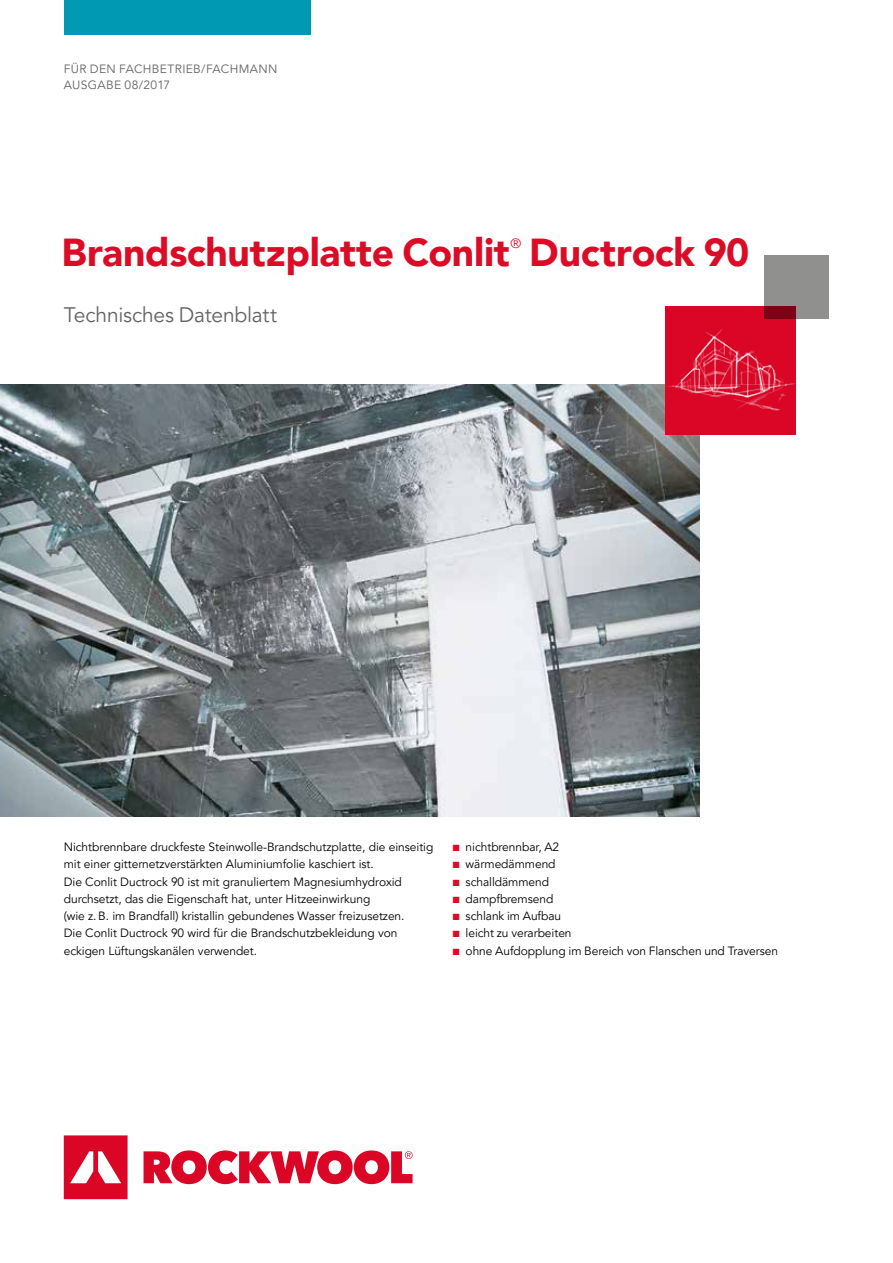
<style>
.page{position:relative;width:893px;height:1263px;background:#fff}
.page>*{position:absolute;margin:0;border:0;box-sizing:border-box;transform-origin:0 0}
.t1{font:900 39px "Avenir LT Pro";letter-spacing:-.005em;color:#dc0c27}
.t2{font:21px "Avenir LT Pro";letter-spacing:-.01em;color:#646363}
.t3{font:13.5px "Avenir LT Pro";color:#dc0c27}
.t4{font:12px/17.2px "Avenir LT Pro";letter-spacing:-.005em;color:#000}
.t5{font:12px/16.5px "Avenir LT Pro";letter-spacing:.03em;color:#646363}
.s1{color:#dc0c27}
</style>
<div class="page">
<img style="left:0;top:385px;width:699px;height:431px">
<svg style="left:64px;top:1135px;width:349px;height:64px"></svg>
<svg style="left:589px;top:384px;width:111px;height:109px;background:#696d6d"></svg>
<div style="left:64px;top:0;width:246px;height:34px;background:#0099b3"></div>
<div style="left:665px;top:306px;width:131px;height:129px;background:#db0626"></div>
<img style="left:667px;top:329px;width:129px;height:82px">
<div style="left:764px;top:255px;width:65px;height:64px;background:#90908f"></div>
<p class="t5" style="left:64px;top:61px;width:215px">FÜR DEN FACHBETRIEB/FACHMANN<br>AUSGABE 08/2017</p>
<h1 class="t1" style="left:62px;top:229px;width:450px">Brandschutzplatte Conlit</h1>
<p class="t3" style="left:510px;top:235px;width:12px">®</p>
<h1 class="t1" style="left:529px;top:229px;width:222px">Ductrock 90</h1>
<h2 class="t2" style="left:64px;top:302px;width:215px">Technisches Datenblatt</h2>
<p class="t4" style="left:64px;top:838px;width:371px">Nichtbrennbare druckfeste Steinwolle-Brandschutzplatte, die einseitig mit einer gitternetzverstärkten Aluminiumfolie kaschiert ist.<br>Die Conlit Ductrock 90 ist mit granuliertem Magnesiumhydroxid durchsetzt, das die Eigenschaft hat, unter Hitzeeinwirkung<br>(wie z. B. im Brandfall) kristallin gebundenes Wasser freizusetzen.<br>Die Conlit Ductrock 90 wird für die Brandschutzbekleidung von eckigen Lüftungskanälen verwendet.</p>
<p class="t4" style="left:453px;top:838px;width:108px"><span class="s1">■</span> nichtbrennbar, A2</p>
<p class="t4" style="left:453px;top:856px;width:104px"><span class="s1">■</span> wärmedämmend</p>
<p class="t4" style="left:453px;top:873px;width:98px"><span class="s1">■</span> schalldämmend</p>
<p class="t4" style="left:453px;top:890px;width:102px"><span class="s1">■</span> dampfbremsend</p>
<p class="t4" style="left:453px;top:907px;width:110px"><span class="s1">■</span> schlank im Aufbau</p>
<p class="t4" style="left:453px;top:925px;width:120px"><span class="s1">■</span> leicht zu verarbeiten</p>
<p class="t4" style="left:453px;top:942px;width:327px"><span class="s1">■</span> ohne Aufdopplung im Bereich von Flanschen und Traversen</p>
</div>
